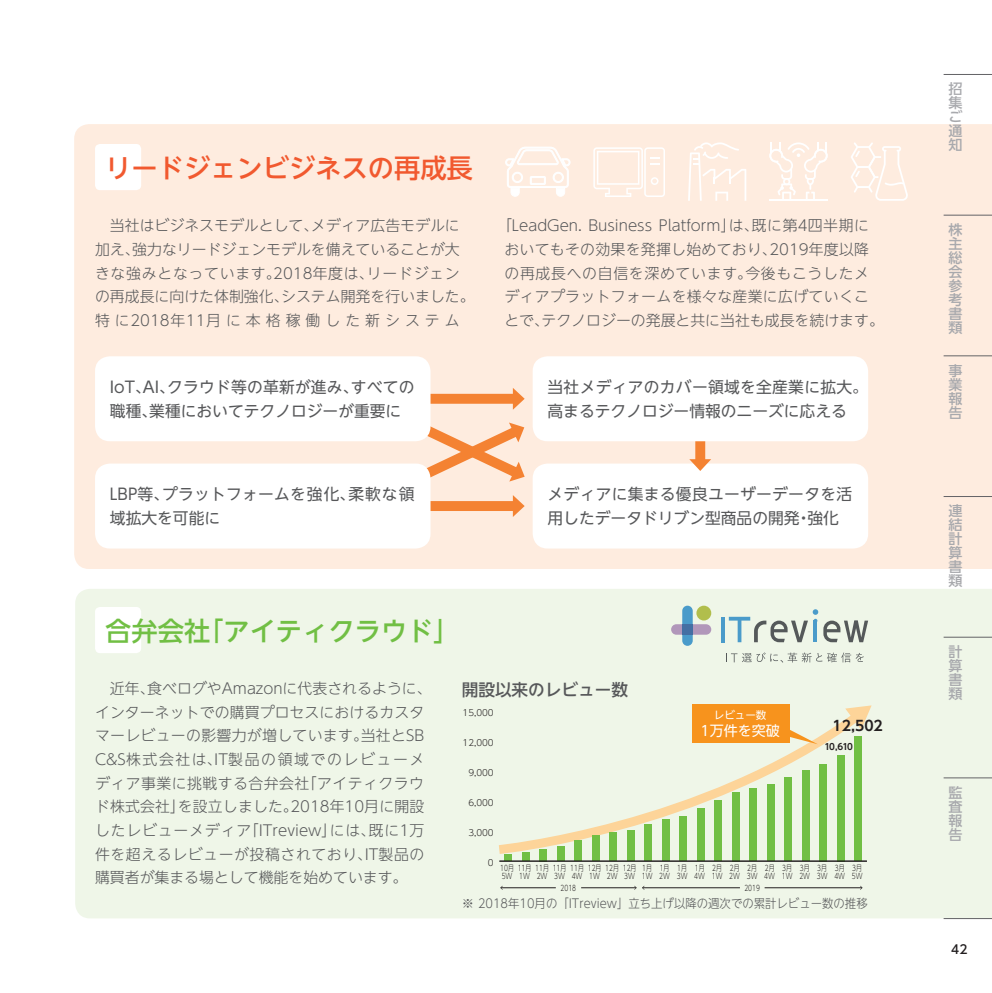
<style>
.page{position:relative;width:992px;height:993px;background:#fff}
.page>*{position:absolute;margin:0;border:0;box-sizing:border-box;transform-origin:0 0}
.t1{font:500 26.25px "UD Shin Go NT Pro";color:#f1592f}
.t2{font:500 26.25px "UD Shin Go NT Pro";color:#71bf44}
.t3{font:500 16.62px "UD Shin Go NT Pro";color:#57585a}
.t4{font:15.75px/24.5px "UD Shin Go NT Pro";letter-spacing:.01em;color:#57585a}
.t5{font:300 14.88px/23.6px "UD Shin Go NT Pro";letter-spacing:.005em;color:#57585a}
.t6{font:500 14px/14px "UD Shin Go NT Pro";color:#a8a9ad;text-align:justify}
.t7{font:700 14px "UD Shin Go NT Pro De";color:#231f20}
.t8{font:14px "UD Shin Go NT Pro";color:#fff}
.t9{font:300 12.25px "UD Shin Go NT Pro";color:#57585a}
.t10{font:500 12.25px "UD Shin Go NT Pro";color:#231f20}
.t11{font:10.5px "UD Shin Go NT Pro";color:#fff}
.t12{font:300 8.75px "UD Shin Go NT Pro";color:#231f20}
.t13{font:700 8.75px "UD Shin Go NT Pro De";color:#231f20}
.t14{font:300 7.88px/8.8px "UD Shin Go NT Pro";color:#231f20;scale:.75 1}
</style>
<div class="page">
<div style="left:74px;top:124px;width:918px;height:444px;background:#feecdf"></div>
<svg style="left:850px;top:142px;width:58px;height:59px"></svg>
<div style="left:75px;top:589px;width:917px;height:329px;background:#eff6e8"></div>
<div style="left:95px;top:144px;width:46px;height:46px;background:#fff;border-radius:5px"></div>
<hr style="left:943px;top:74px;width:49px;height:1px;background:#636366">
<hr style="left:943px;top:215px;width:49px;height:1px;background:#636366">
<hr style="left:943px;top:355px;width:49px;height:1px;background:#636366">
<hr style="left:943px;top:496px;width:49px;height:1px;background:#636366">
<hr style="left:943px;top:636px;width:49px;height:1px;background:#636366">
<hr style="left:943px;top:777px;width:49px;height:1px;background:#636366">
<hr style="left:943px;top:917px;width:49px;height:1px;background:#636366">
<div style="left:95px;top:606px;width:46px;height:47px;background:#fff;border-radius:5px"></div>
<div style="left:424px;top:501px;width:92px;height:10px;background:#f48232"></div>
<svg style="left:513px;top:495px;width:11px;height:22px"></svg>
<div style="left:532px;top:463px;width:336px;height:85px;background:#fff;border-radius:15px"></div>
<svg style="left:406px;top:387px;width:124px;height:102px;background:#fbcfb0"></svg>
<svg style="left:671px;top:605px;width:40px;height:40px"></svg>
<div style="left:682px;top:624px;width:10px;height:10px;background:#446fa3"></div>
<div style="left:696px;top:605px;width:15px;height:15px;background:#b1be4c;border-radius:50%"></div>
<hr style="left:721px;top:616px;width:4px;height:26px;background:#4a9bca">
<svg style="left:725px;top:652px;width:138px;height:10px"></svg>
<svg style="left:729px;top:609px;width:139px;height:33px;background:#c7d2ca"></svg>
<div style="left:695px;top:433px;width:10px;height:29px;background:#f48232"></div>
<svg style="left:689px;top:459px;width:22px;height:12px"></svg>
<div style="left:95px;top:356px;width:335px;height:85px;background:#fff;border-radius:15px"></div>
<div style="left:95px;top:463px;width:335px;height:85px;background:#fff;border-radius:15px"></div>
<div style="left:532px;top:356px;width:336px;height:85px;background:#fff;border-radius:15px"></div>
<svg style="left:490px;top:704px;width:378px;height:154px;background:#eef2df"></svg>
<svg style="left:845px;top:705px;width:26px;height:24px"></svg>
<div style="left:504px;top:853px;width:8px;height:7px;background:#71bf44"></div>
<div style="left:522px;top:852px;width:7px;height:8px;background:#71bf44"></div>
<div style="left:539px;top:848px;width:8px;height:12px;background:#71bf44"></div>
<div style="left:557px;top:846px;width:7px;height:14px;background:#71bf44"></div>
<div style="left:574px;top:839px;width:8px;height:21px;background:#71bf44"></div>
<div style="left:592px;top:835px;width:7px;height:25px;background:#71bf44"></div>
<div style="left:609px;top:832px;width:8px;height:28px;background:#71bf44"></div>
<div style="left:627px;top:829px;width:7px;height:31px;background:#71bf44"></div>
<div style="left:644px;top:824px;width:8px;height:36px;background:#71bf44"></div>
<div style="left:662px;top:819px;width:7px;height:41px;background:#71bf44"></div>
<div style="left:679px;top:816px;width:8px;height:44px;background:#71bf44"></div>
<div style="left:696px;top:808px;width:8px;height:52px;background:#71bf44"></div>
<div style="left:714px;top:800px;width:8px;height:60px;background:#71bf44"></div>
<div style="left:731px;top:791px;width:8px;height:69px;background:#71bf44"></div>
<div style="left:749px;top:787px;width:8px;height:73px;background:#71bf44"></div>
<div style="left:766px;top:784px;width:8px;height:76px;background:#71bf44"></div>
<div style="left:784px;top:776px;width:8px;height:84px;background:#71bf44"></div>
<div style="left:801px;top:770px;width:8px;height:90px;background:#71bf44"></div>
<div style="left:819px;top:763px;width:8px;height:97px;background:#71bf44"></div>
<div style="left:836px;top:754px;width:8px;height:106px;background:#71bf44"></div>
<div style="left:854px;top:736px;width:8px;height:124px;background:#71bf44"></div>
<div style="left:692px;top:704px;width:97px;height:38px;background:#f7931d"></div>
<svg style="left:786px;top:728px;width:32px;height:16px"></svg>
<hr style="left:501px;top:887px;width:55px;height:1px;background:#231f20">
<svg style="left:500px;top:885px;width:3px;height:4px"></svg>
<hr style="left:581px;top:887px;width:55px;height:1px;background:#231f20">
<hr style="left:764px;top:887px;width:98px;height:1px;background:#231f20">
<hr style="left:642px;top:887px;width:98px;height:1px;background:#231f20">
<hr style="left:499px;top:860px;width:368px;height:1px;background:#231f20">
<svg style="left:505px;top:147px;width:65px;height:50px"></svg>
<svg style="left:593px;top:147px;width:72px;height:50px"></svg>
<svg style="left:688px;top:142px;width:58px;height:59px"></svg>
<svg style="left:769px;top:142px;width:58px;height:59px"></svg>
<h1 class="t1" style="left:105px;top:146px;width:369px">リードジェンビジネスの再成長</h1>
<p class="t5" style="left:95px;top:213px;width:381px">　当社はビジネスモデルとして、メディア広告モデルに加え、強力なリードジェンモデルを備えていることが大きな強みとなっています。2018年度は、リードジェンの再成長に向けた体制強化、システム開発を行いました。特に2018年11月に本格稼働した新システム</p>
<p class="t5" style="left:504px;top:213px;width:381px;text-indent:-7px">「LeadGen. Business Platform」は、既に第4四半期においてもその効果を発揮し始めており、2019年度以降の再成長への自信を深めています。今後もこうしたメディアプラットフォームを様々な産業に広げていくことで、テクノロジーの発展と共に当社も成長を続けます。</p>
<p class="t4" style="left:110px;top:373px;width:306px">IoT、AI、クラウド等の革新が進み、すべての職種、業種においてテクノロジーが重要に</p>
<p class="t4" style="left:110px;top:481px;width:306px">LBP等、プラットフォームを強化、柔軟な領域拡大を可能に</p>
<p class="t4" style="left:547px;top:373px;width:322px">当社メディアのカバー領域を全産業に拡大。高まるテクノロジー情報のニーズに応える</p>
<p class="t4" style="left:547px;top:481px;width:306px">メディアに集まる優良ユーザーデータを活用したデータドリブン型商品の開発・強化</p>
<h1 class="t2" style="left:105px;top:609px;width:356px">合弁会社「アイティクラウド」</h1>
<p class="t5" style="left:95px;top:676px;width:338px">　近年、食べログやAmazonに代表されるように、インターネットでの購買プロセスにおけるカスタマーレビューの影響力が増しています。当社とSB<br>C&amp;S株式会社は、IT製品の領域でのレビューメディア事業に挑戦する合弁会社「アイティクラウド株式会社」を設立しました。2018年10月に開設したレビューメディア「ITreview」には、既に1万件を超えるレビューが投稿されており、IT製品の購買者が集まる場として機能を始めています。</p>
<p class="t3" style="left:462px;top:675px;width:168px">開設以来のレビュー数</p>
<p class="t12" style="left:462px;top:705px;width:33px">15,000</p>
<p class="t12" style="left:462px;top:735px;width:33px">12,000</p>
<p class="t12" style="left:468px;top:765px;width:27px">9,000</p>
<p class="t12" style="left:468px;top:795px;width:27px">6,000</p>
<p class="t12" style="left:468px;top:825px;width:27px">3,000</p>
<p class="t11" style="left:714px;top:706px;width:54px">レビュー数</p>
<p class="t8" style="left:700px;top:719px;width:81px">1万件を突破</p>
<p class="t7" style="left:832px;top:714px;width:52px">12,502</p>
<p class="t13" style="left:824px;top:739px;width:30px">10,610</p>
<p class="t12" style="left:488px;top:855px;width:7px">0</p>
<p class="t14" style="left:500px;top:862px;width:20px">10月<br>5W</p>
<p class="t14" style="left:518px;top:862px;width:20px">11月<br>1W</p>
<p class="t14" style="left:535px;top:862px;width:20px">11月<br>2W</p>
<p class="t14" style="left:553px;top:862px;width:20px">11月<br>3W</p>
<p class="t14" style="left:560px;top:883px;width:22px">2018</p>
<p class="t14" style="left:744px;top:883px;width:22px">2019</p>
<p class="t14" style="left:570px;top:862px;width:20px">11月<br>4W</p>
<p class="t14" style="left:588px;top:862px;width:20px">12月<br>1W</p>
<p class="t14" style="left:605px;top:862px;width:20px">12月<br>2W</p>
<p class="t14" style="left:623px;top:862px;width:20px">12月<br>3W</p>
<p class="t14" style="left:642px;top:862px;width:16px">1月<br>1W</p>
<p class="t14" style="left:659px;top:862px;width:16px">1月<br>2W</p>
<p class="t14" style="left:677px;top:862px;width:16px">1月<br>3W</p>
<p class="t14" style="left:694px;top:862px;width:16px">1月<br>4W</p>
<p class="t14" style="left:712px;top:862px;width:16px">2月<br>1W</p>
<p class="t14" style="left:729px;top:862px;width:16px">2月<br>2W</p>
<p class="t14" style="left:747px;top:862px;width:16px">2月<br>3W</p>
<p class="t14" style="left:764px;top:862px;width:16px">2月<br>4W</p>
<p class="t14" style="left:782px;top:862px;width:16px">3月<br>1W</p>
<p class="t14" style="left:799px;top:862px;width:16px">3月<br>2W</p>
<p class="t14" style="left:817px;top:862px;width:16px">3月<br>3W</p>
<p class="t14" style="left:834px;top:862px;width:16px">3月<br>4W</p>
<p class="t14" style="left:852px;top:862px;width:16px">3月<br>5W</p>
<p class="t9" style="left:462px;top:893px;width:407px">※ 2018年10月の「ITreview」立ち上げ以降の週次での累計レビュー数の推移</p>
<p class="t6" style="left:948px;top:81px;width:16px">招集ご通知</p>
<p class="t6" style="left:948px;top:222px;width:15px">株主総会参考書類</p>
<p class="t6" style="left:948px;top:363px;width:15px">事業報告</p>
<p class="t6" style="left:948px;top:503px;width:15px">連結計算書類</p>
<p class="t6" style="left:948px;top:644px;width:15px">計算書類</p>
<p class="t6" style="left:948px;top:784px;width:15px">監査報告</p>
<p class="t10" style="left:951px;top:939px;width:18px">42</p>
</div>
